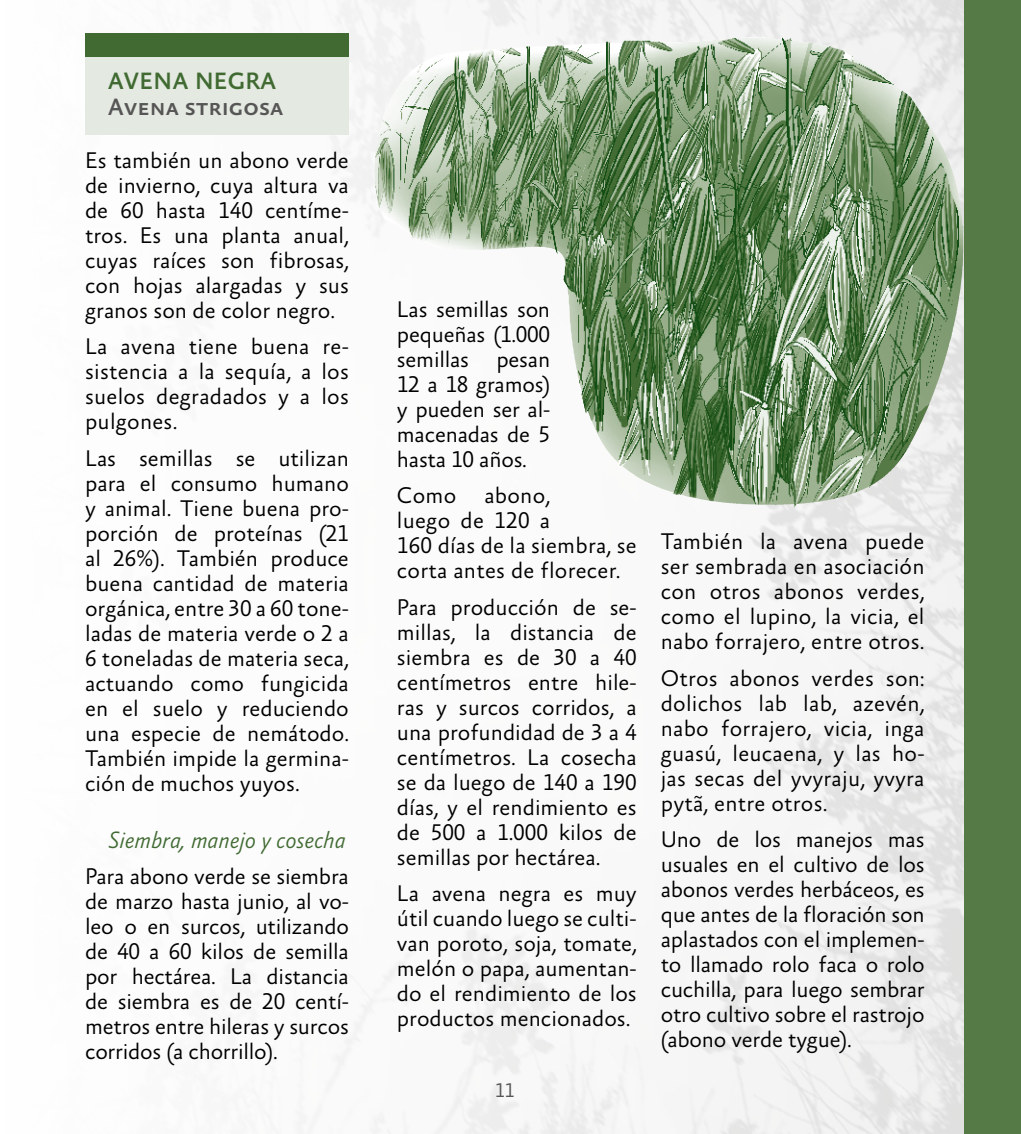
<style>
.page{position:relative;width:1021px;height:1134px;background:#fff}
.page>*{position:absolute;margin:0;border:0;box-sizing:border-box;transform-origin:0 0}
.t1{font:italic 300 24px "Absara Sans TF";letter-spacing:-.01em;color:#406a32}
.t2{font:24px "Absara Sans TF Medium SC";color:#575656}
.t3{font:24px "Absara Sans TF Medium SC";letter-spacing:.01em;color:#406a32}
.t4{font:300 23px/25px "Absara Sans TF";color:#000;text-align:justify}
.t5{font:300 20px "Absara Sans TF";color:#575656}
</style>
<div class="page">
<img style="left:267px;top:0;width:697px;height:1134px">
<div style="left:964px;top:0;width:56px;height:1134px;background:#557a45"></div>
<img style="left:395px;top:37px;width:386px;height:54px">
<div style="left:85px;top:42px;width:264px;height:93px;background:#e4eae1"></div>
<div style="left:85px;top:33px;width:264px;height:24px;background:#406a32"></div>
<p class="t3" style="left:108px;top:68px;width:170px">AVENA NEGRA</p>
<p class="t2" style="left:108px;top:94px;width:177px">Avena strigosa</p>
<p class="t4" style="left:85px;top:149px;width:265px">Es también un abono verde de invierno, cuya altura va de 60 hasta 140 centíme&shy;tros. Es una planta anual, cuyas raíces son fibrosas, con hojas alargadas y sus granos son de color negro.</p>
<p class="t4" style="left:85px;top:335px;width:265px">La avena tiene buena re&shy;sistencia a la sequía, a los suelos degradados y a los pulgones.</p>
<p class="t4" style="left:85px;top:447px;width:265px">Las semillas se utilizan para el consumo humano y animal. Tiene buena pro&shy;porción de proteínas (21 al 26%). También produce buena cantidad de materia orgánica, entre 30 a 60 tone&shy;ladas de materia verde o 2 a 6 toneladas de materia seca, actuando como fungicida en el suelo y reduciendo una especie de nemátodo.<br>También impide la germina&shy;ción de muchos yuyos.</p>
<p class="t1" style="left:108px;top:827px;width:240px">Siembra, manejo y cosecha</p>
<p class="t4" style="left:85px;top:865px;width:265px">Para abono verde se siembra de marzo hasta junio, al vo&shy;leo o en surcos, utilizando de 40 a 60 kilos de semilla por hectárea. La distancia de siembra es de 20 centí&shy;metros entre hileras y surcos corridos (a chorrillo).</p>
<p class="t4" style="left:397px;top:298px;width:155px">Las semillas son pequeñas (1.000 semillas pesan 12 a 18 gramos) y pueden ser al&shy;macenadas de 5 hasta 10 años.</p>
<p class="t4" style="left:397px;top:484px;width:241px;text-align:left">Como abono,<br>luego de 120 a<br>160 días de la siembra, se corta antes de florecer.</p>
<p class="t4" style="left:397px;top:596px;width:241px">Para producción de se&shy;millas, la distancia de siembra es de 30 a 40 centímetros entre hile&shy;ras y surcos corridos, a una profundidad de 3 a 4 centímetros. La cosecha se da luego de 140 a 190 días, y el rendimiento es de 500 a 1.000 kilos de semillas por hectárea.</p>
<p class="t4" style="left:397px;top:882px;width:241px">La avena negra es muy útil cuando luego se culti&shy;van poroto, soja, tomate, melón o papa, aumentan&shy;do el rendimiento de los productos mencionados.</p>
<p class="t5" style="left:495px;top:1080px;width:21px">11</p>
<p class="t4" style="left:660px;top:530px;width:265px">También la avena puede ser sembrada en asociación con otros abonos verdes, como el lupino, la vicia, el nabo forrajero, entre otros.</p>
<p class="t4" style="left:660px;top:667px;width:265px">Otros abonos verdes son: dolichos lab lab, azevén, nabo forrajero, vicia, inga guasú, leucaena, y las ho&shy;jas secas del yvyraju, yvyra pytã, entre otros.</p>
<p class="t4" style="left:660px;top:828px;width:265px">Uno de los manejos mas usuales en el cultivo de los abonos verdes herbáceos, es que antes de la floración son aplastados con el implemen&shy;to llamado rolo faca o rolo cuchilla, para luego sembrar otro cultivo sobre el rastrojo (abono verde tygue).</p>
</div>
